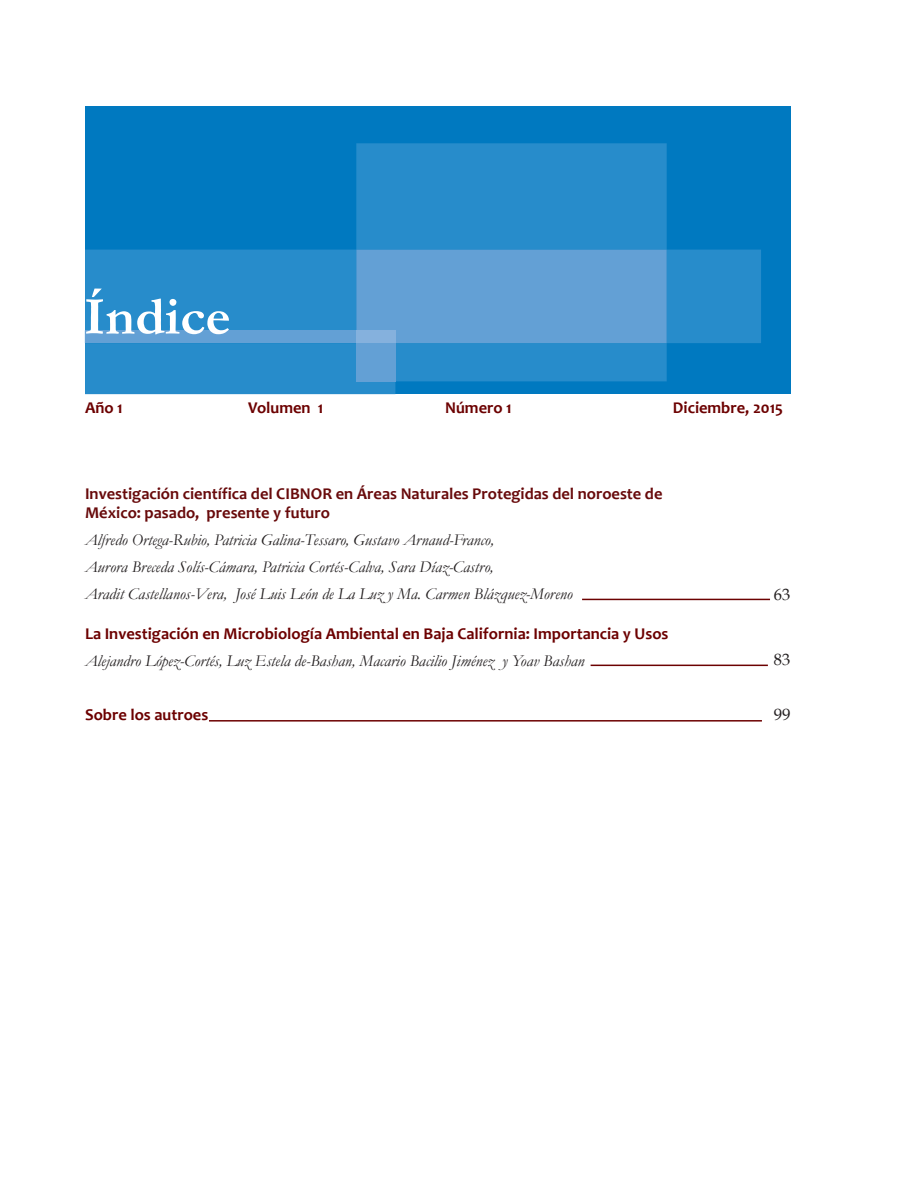
<style>
.page{position:relative;width:918px;height:1188px;background:#fff}
.page>*{position:absolute;margin:0;border:0;box-sizing:border-box;transform-origin:0 0}
.t1{font:700 54px "Garamond";color:#fff}
.t2{font:italic 16.5px/27px "Garamond";color:#231f20}
.t3{font:700 16.5px "Candara";color:#6c0101}
.t4{font:700 16.5px/19.8px "Candara";color:#680a0b}
.t5{font:16.5px "Book Antiqua";color:#231f20}
</style>
<div class="page">
<div style="left:85px;top:106px;width:705px;height:288px;background:#0079c0"></div>
<div style="left:667px;top:250px;width:94px;height:93px;background:#278ccb"></div>
<div style="left:356px;top:143px;width:311px;height:107px;background:#278ccb"></div>
<svg style="left:85px;top:250px;width:582px;height:144px;background:#3b92ce"></svg>
<div style="left:85px;top:330px;width:271px;height:13px;background:#63a0d5"></div>
<div style="left:356px;top:343px;width:39px;height:38px;background:#63a0d5"></div>
<div style="left:356px;top:330px;width:39px;height:13px;background:#85b1dd"></div>
<hr style="left:582px;top:599px;width:188px;height:1px;background:#6c0101">
<hr style="left:209px;top:720px;width:553px;height:2px;background:#6c0101">
<hr style="left:591px;top:665px;width:177px;height:1px;background:#6c0101">
<h1 class="t1" style="left:84px;top:284px;width:148px">Índice</h1>
<p class="t3" style="left:85px;top:397px;width:39px">Año 1</p>
<p class="t3" style="left:248px;top:397px;width:77px">Volumen 1</p>
<p class="t3" style="left:445px;top:397px;width:68px">Número 1</p>
<p class="t3" style="left:673px;top:397px;width:112px">Diciembre, 2015</p>
<p class="t4" style="left:85px;top:483px;width:579px">Investigación científica del CIBNOR en Áreas Naturales Protegidas del noroeste de<br>México: pasado, presente y futuro</p>
<p class="t2" style="left:85px;top:526px;width:489px">Alfredo Ortega-Rubio, Patricia Galina-Tessaro, Gustavo Arnaud-Franco,<br>Aurora Breceda Solís-Cámara, Patricia Cortés-Calva, Sara Díaz-Castro,<br>Aradit Castellanos-Vera, José Luis León de La Luz y Ma. Carmen Blázquez-Moreno</p>
<p class="t3" style="left:85px;top:623px;width:585px">La Investigación en Microbiología Ambiental en Baja California: Importancia y Usos</p>
<p class="t2" style="left:85px;top:647px;width:501px">Alejandro López-Cortés, Luz Estela de-Bashan, Macario Bacilio Jiménez y Yoav Bashan</p>
<p class="t3" style="left:85px;top:704px;width:125px">Sobre los autroes</p>
<p class="t5" style="left:774px;top:584px;width:18px">63</p>
<p class="t5" style="left:774px;top:649px;width:18px">83</p>
<p class="t5" style="left:774px;top:704px;width:18px">99</p>
</div>
